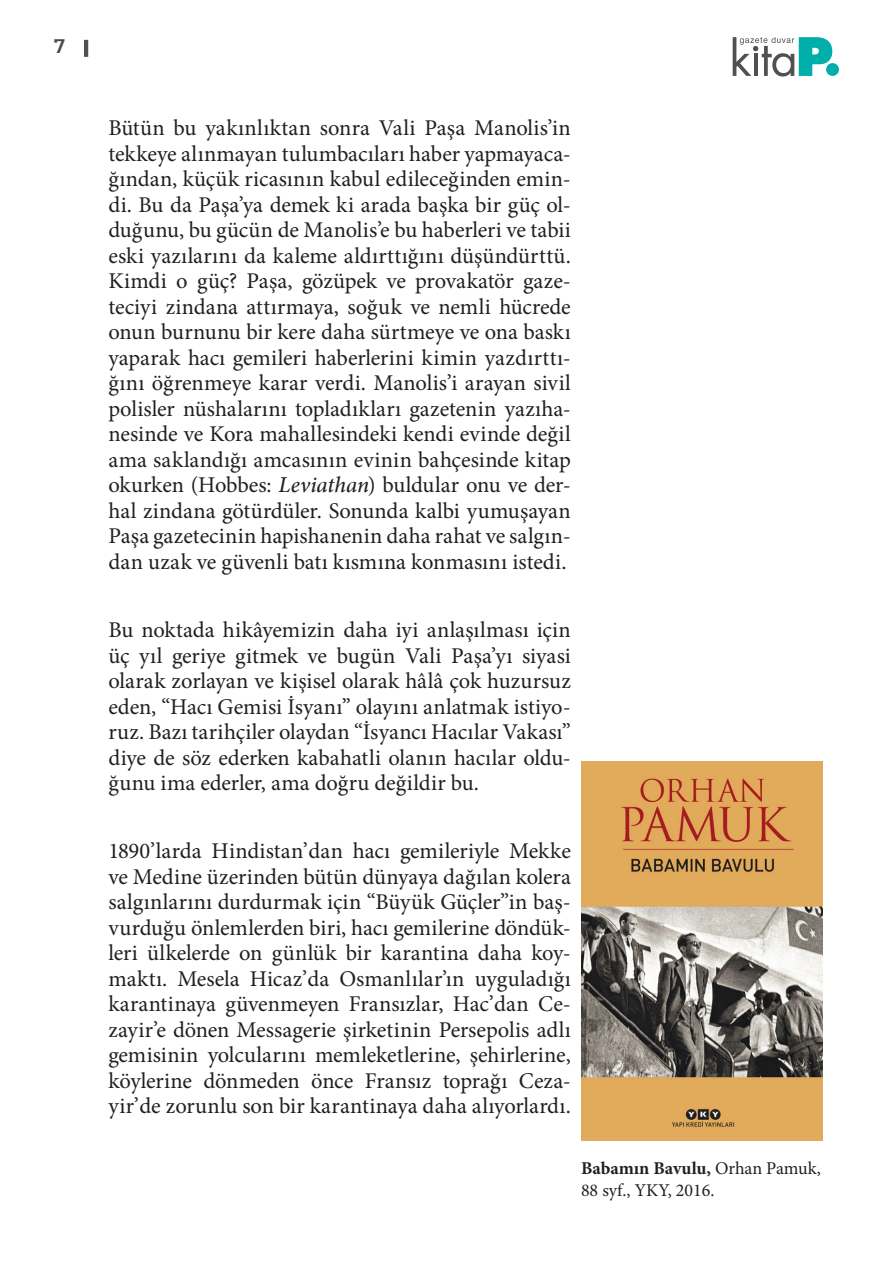
<style>
.page{position:relative;width:893px;height:1263px;background:#fff}
.page>*{position:absolute;margin:0;border:0;box-sizing:border-box;transform-origin:0 0}
.METIN{font:22.5px/25.5px "Minion Pro";letter-spacing:.005em;color:#231f20;text-align:justify}
.t1{font:500 21px "Pridi";color:#484b4c}
.t2{font:18px/21.6px "Minion Pro";color:#231f20}
.s1{font-weight:500;font-style:italic}
.s2{font-weight:700}
</style>
<div class="page">
<svg style="left:733px;top:37px;width:99px;height:40px"></svg>
<div style="left:826px;top:63px;width:13px;height:13px;background:#00afaa;border-radius:50%"></div>
<hr style="left:84px;top:40px;width:4px;height:17px;background:#505050">
<img style="left:581px;top:761px;width:242px;height:379px">
<p class="t1" style="left:54px;top:31px;width:12px">7</p>
<p class="METIN" style="left:108px;top:116px;width:464px">Bütün bu yakınlıktan sonra Vali Paşa Manolis’in tekkeye alınmayan tulumbacıları haber yapmayaca&shy;ğından, küçük ricasının kabul edileceğinden emin&shy;di. Bu da Paşa’ya demek ki arada başka bir güç ol&shy;duğunu, bu gücün de Manolis’e bu haberleri ve tabii eski yazılarını da kaleme aldırttığını düşündürttü.<br>Kimdi o güç? Paşa, gözüpek ve provakatör gaze&shy;teciyi zindana attırmaya, soğuk ve nemli hücrede onun burnunu bir kere daha sürtmeye ve ona baskı yaparak hacı gemileri haberlerini kimin yazdırttı&shy;ğını öğrenmeye karar verdi. Manolis’i arayan sivil polisler nüshalarını topladıkları gazetenin yazıha&shy;nesinde ve Kora mahallesindeki kendi evinde değil ama saklandığı amcasının evinin bahçesinde kitap okurken (Hobbes: <span class="s1">Leviathan</span>) buldular onu ve der&shy;hal zindana götürdüler. Sonunda kalbi yumuşayan Paşa gazetecinin hapishanenin daha rahat ve salgın&shy;dan uzak ve güvenli batı kısmına konmasını istedi.</p>
<p class="METIN" style="left:108px;top:617px;width:464px">Bu noktada hikâyemizin daha iyi anlaşılması için üç yıl geriye gitmek ve bugün Vali Paşa’yı siyasi olarak zorlayan ve kişisel olarak hâlâ çok huzursuz eden, “Hacı Gemisi İsyanı” olayını anlatmak istiyo&shy;ruz. Bazı tarihçiler olaydan “İsyancı Hacılar Vakası” diye de söz ederken kabahatli olanın hacılar oldu&shy;ğunu ima ederler, ama doğru değildir bu.</p>
<p class="METIN" style="left:108px;top:838px;width:464px">1890’larda Hindistan’dan hacı gemileriyle Mekke ve Medine üzerinden bütün dünyaya dağılan kolera salgınlarını durdurmak için “Büyük Güçler”in baş&shy;vurduğu önlemlerden biri, hacı gemilerine döndük&shy;leri ülkelerde on günlük bir karantina daha koy&shy;maktı. Mesela Hicaz’da Osmanlılar’ın uyguladığı karantinaya güvenmeyen Fransızlar, Hac’dan Ce&shy;zayir’e dönen Messagerie şirketinin Persepolis adlı gemisinin yolcularını memleketlerine, şehirlerine, köylerine dönmeden önce Fransız toprağı Ceza&shy;yir’de zorunlu son bir karantinaya daha alıyorlardı.</p>
<p class="t2" style="left:581px;top:1158px;width:241px"><span class="s2">Babamın Bavulu,</span> Orhan Pamuk,<br>88 syf., YKY, 2016.</p>
</div>
